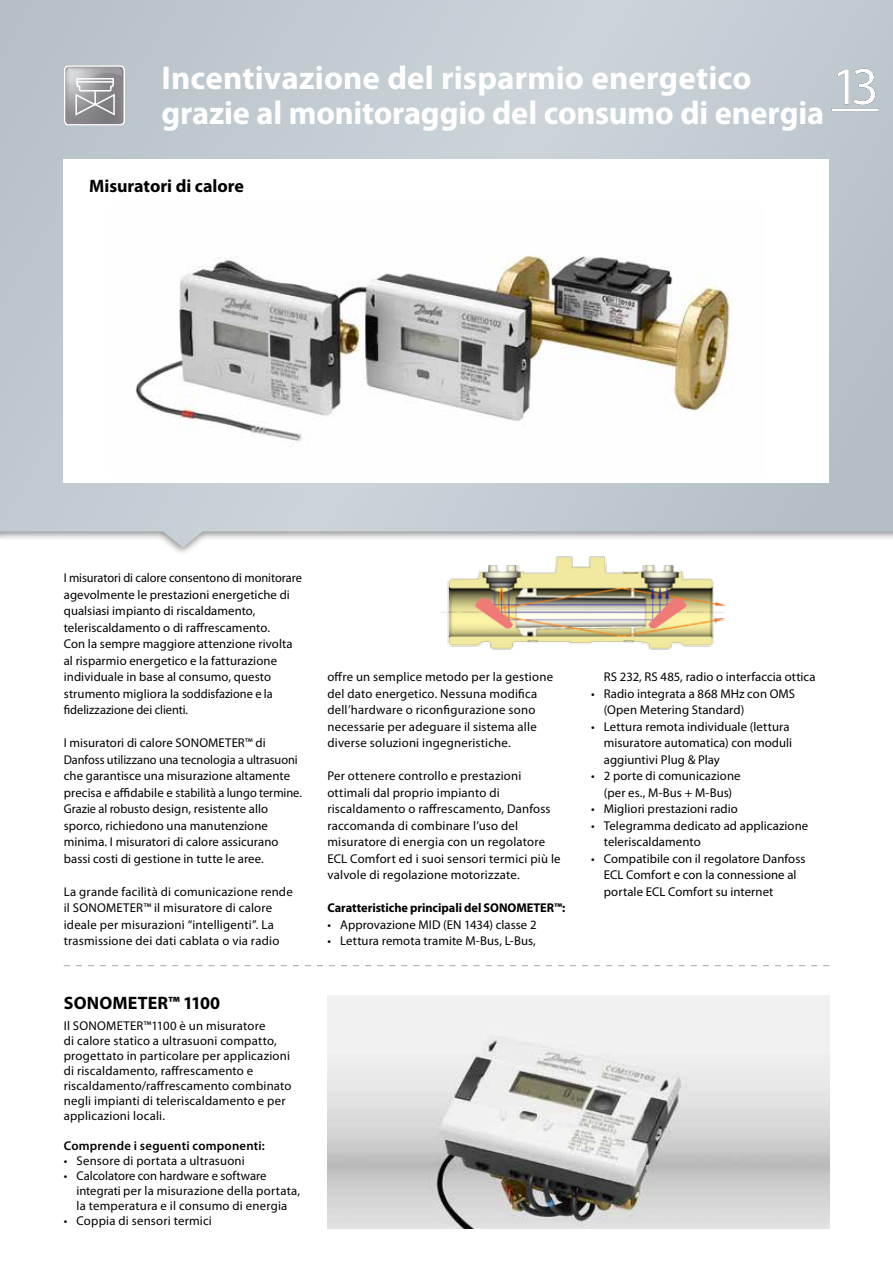
<style>
.page{position:relative;width:893px;height:1263px;background:#fff}
.page>*{position:absolute;margin:0;border:0;box-sizing:border-box;transform-origin:0 0}
.t1{font:54px "Myriad Pro";color:#fff}
.t2{font:700 33px/35.1px "Myriad Pro";color:#fff}
.t3{font:700 18px "Myriad Pro";letter-spacing:-.005em;color:#000}
.t4{font:12.75px/16.5px "Myriad Pro";letter-spacing:.01em;color:#000}
.t5{font:700 12.75px "Myriad Pro";letter-spacing:-.005em;color:#000}
.t6{font:600 12.75px "Myriad Pro";letter-spacing:.02em;color:#000}
</style>
<div class="page">
<svg style="left:0;top:0;width:893px;height:548px;background:#c2cbd1"></svg>
<img style="left:327px;top:995px;width:502px;height:234px">
<hr style="left:831px;top:108px;width:48px;height:3px;background:#fff">
<div style="left:64px;top:159px;width:765px;height:324px;background:#fff"></div>
<svg style="left:64px;top:965px;width:765px;height:1px"></svg>
<img style="left:135px;top:255px;width:595px;height:186px">
<img style="left:440px;top:556px;width:287px;height:94px">
<div style="left:64px;top:65px;width:61px;height:61px;border:2px solid #fff;border-radius:4px"></div>
<svg style="left:64px;top:66px;width:59px;height:59px;background:#a6a5a8"></svg>
<hr style="left:77px;top:81px;width:37px;height:2px;background:#fff">
<h2 class="t2" style="left:162px;top:59px;width:664px">Incentivazione del risparmio energetico grazie al monitoraggio del consumo di energia</h2>
<h1 class="t1" style="left:831px;top:53px;width:49px">13</h1>
<h3 class="t3" style="left:89px;top:174px;width:156px">Misuratori di calore</h3>
<p class="t4" style="left:64px;top:569px;width:240px">I misuratori di calore consentono di monitorare agevolmente le prestazioni energetiche di qualsiasi impianto di riscaldamento, teleriscaldamento o di raffrescamento.<br>Con la sempre maggiore attenzione rivolta al risparmio energetico e la fatturazione individuale in base al consumo, questo strumento migliora la soddisfazione e la fidelizzazione dei clienti.</p>
<p class="t4" style="left:64px;top:734px;width:240px">I misuratori di calore SONOMETER™ di Danfoss utilizzano una tecnologia a ultrasuoni che garantisce una misurazione altamente precisa e affidabile e stabilità a lungo termine.<br>Grazie al robusto design, resistente allo sporco, richiedono una manutenzione minima. I misuratori di calore assicurano bassi costi di gestione in tutte le aree.</p>
<p class="t4" style="left:64px;top:883px;width:231px">La grande facilità di comunicazione rende il SONOMETER™ il misuratore di calore ideale per misurazioni “intelligenti”. La trasmissione dei dati cablata o via radio</p>
<h3 class="t3" style="left:64px;top:991px;width:158px">SONOMETER™ 1100</h3>
<p class="t4" style="left:64px;top:1018px;width:229px;line-height:15px">Il SONOMETER™1100 è un misuratore<br>di calore statico a ultrasuoni compatto, progettato in particolare per applicazioni di riscaldamento, raffrescamento e riscaldamento/raffrescamento combinato negli impianti di teleriscaldamento e per applicazioni locali.</p>
<p class="t6" style="left:64px;top:1138px;width:203px">Comprende i seguenti componenti:</p>
<p class="t4" style="left:64px;top:1152px;width:183px">• Sensore di portata a ultrasuoni</p>
<p class="t4" style="left:77px;top:1168px;width:225px;line-height:15px;text-indent:-13px">• Calcolatore con hardware e software integrati per la misurazione della portata, la temperatura e il consumo di energia</p>
<p class="t4" style="left:64px;top:1212px;width:150px">• Coppia di sensori termici</p>
<p class="t4" style="left:327px;top:668px;width:227px">offre un semplice metodo per la gestione del dato energetico. Nessuna modifica dell’hardware o riconfigurazione sono necessarie per adeguare il sistema alle diverse soluzioni ingegneristiche.</p>
<p class="t4" style="left:327px;top:767px;width:235px">Per ottenere controllo e prestazioni ottimali dal proprio impianto di riscaldamento o raffrescamento, Danfoss raccomanda di combinare l’uso del misuratore di energia con un regolatore ECL Comfort ed i suoi sensori termici più le valvole di regolazione motorizzate.</p>
<p class="t5" style="left:327px;top:899px;width:239px">Caratteristiche principali del SONOMETER™:</p>
<p class="t4" style="left:327px;top:916px;width:211px">• Approvazione MID (EN 1434) classe 2</p>
<p class="t4" style="left:327px;top:932px;width:210px">• Lettura remota tramite M-Bus, L-Bus,</p>
<p class="t4" style="left:604px;top:668px;width:213px">RS 232, RS 485, radio o interfaccia ottica</p>
<p class="t4" style="left:604px;top:685px;width:193px;text-indent:-13px">• Radio integrata a 868 MHz con OMS (Open Metering Standard)</p>
<p class="t4" style="left:604px;top:718px;width:190px;text-indent:-13px">• Lettura remota individuale (lettura misuratore automatica) con moduli aggiuntivi Plug &amp; Play</p>
<p class="t4" style="left:591px;top:767px;width:151px;text-align:center">• 2 porte di comunicazione (per es., M-Bus + M-Bus)</p>
<p class="t4" style="left:591px;top:800px;width:148px">• Migliori prestazioni radio</p>
<p class="t4" style="left:604px;top:817px;width:206px;text-indent:-13px">• Telegramma dedicato ad applicazione teleriscaldamento</p>
<p class="t4" style="left:604px;top:850px;width:203px;text-indent:-13px">• Compatibile con il regolatore Danfoss<br>ECL Comfort e con la connessione al portale ECL Comfort su internet</p>
</div>
